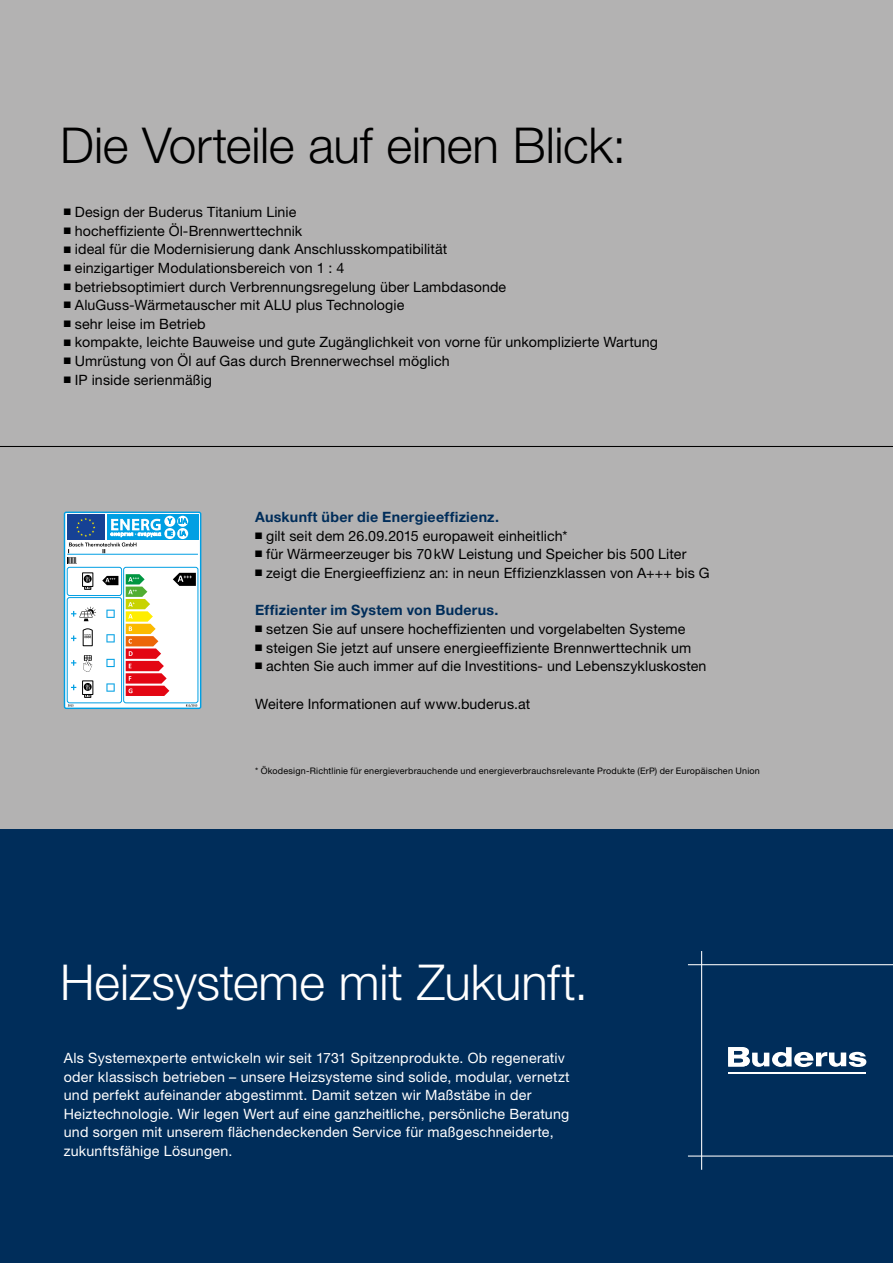
<style>
.page{position:relative;width:893px;height:1263px;background:#fff}
.page>*{position:absolute;margin:0;border:0;box-sizing:border-box;transform-origin:0 0}
.t1{font:300 49.5px "Helvetica Neue LT Pro";letter-spacing:-.005em;color:#000}
.t2{font:300 49.5px "Helvetica Neue LT Pro";letter-spacing:-.005em;color:#fff}
.t3{font:14.25px "Helvetica Neue LT Pro";letter-spacing:.005em;color:#000}
.t4{font:14.25px/18.6px "Helvetica Neue LT Pro";letter-spacing:.015em;color:#fff}
.t5{font:700 14.25px "Helvetica Neue LT Pro";letter-spacing:.015em;color:#002d5a}
.t6{font:9px "Helvetica Neue LT Pro";letter-spacing:.02em;color:#000}
</style>
<div class="page">
<div style="left:0;top:0;width:893px;height:833px;background:#b3b2b2"></div>
<div style="left:0;top:829px;width:893px;height:434px;background:#002d5a"></div>
<hr style="left:0;top:446px;width:893px;height:1px;background:#000">
<svg style="left:64px;top:512px;width:137px;height:197px"></svg>
<hr style="left:688px;top:964px;width:205px;height:1px;background:#fff">
<hr style="left:688px;top:1155px;width:205px;height:1px;background:#fff">
<hr style="left:701px;top:951px;width:1px;height:219px;background:#fff">
<hr style="left:728px;top:1072px;width:138px;height:2px;background:#fff">
<svg style="left:728px;top:1047px;width:138px;height:20px"></svg>
<h1 class="t1" style="left:60px;top:115px;width:567px">Die Vorteile auf einen Blick:</h1>
<p class="t3" style="left:64px;top:203px;width:234px">■ Design der Buderus Titanium Linie</p>
<p class="t3" style="left:64px;top:222px;width:240px">■ hocheffiziente Öl-Brennwerttechnik</p>
<p class="t3" style="left:64px;top:241px;width:385px">■ ideal für die Modernisierung dank Anschlusskompatibilität</p>
<p class="t3" style="left:64px;top:259px;width:282px">■ einzigartiger Modulationsbereich von 1 : 4</p>
<p class="t3" style="left:64px;top:278px;width:444px">■ betriebsoptimiert durch Verbrennungsregelung über Lambdasonde</p>
<p class="t3" style="left:64px;top:296px;width:342px">■ AluGuss-Wärmetauscher mit ALU plus Technologie</p>
<p class="t3" style="left:64px;top:315px;width:143px">■ sehr leise im Betrieb</p>
<p class="t3" style="left:64px;top:334px;width:596px">■ kompakte, leichte Bauweise und gute Zugänglichkeit von vorne für unkomplizierte Wartung</p>
<p class="t3" style="left:64px;top:352px;width:387px">■ Umrüstung von Öl auf Gas durch Brennerwechsel möglich</p>
<p class="t3" style="left:64px;top:371px;width:150px">■ IP inside serienmäßig</p>
<p class="t5" style="left:255px;top:508px;width:245px">Auskunft über die Energieeffizienz.</p>
<p class="t3" style="left:255px;top:527px;width:314px">■ gilt seit dem 26.09.2015 europaweit einheitlich*</p>
<p class="t3" style="left:255px;top:545px;width:433px">■ für Wärmeerzeuger bis 70kW Leistung und Speicher bis 500 Liter</p>
<p class="t3" style="left:255px;top:564px;width:456px">■ zeigt die Energieeffizienz an: in neun Effizienzklassen von A+++ bis G</p>
<p class="t5" style="left:255px;top:601px;width:245px">Effizienter im System von Buderus.</p>
<p class="t3" style="left:255px;top:620px;width:432px">■ setzen Sie auf unsere hocheffizienten und vorgelabelten Systeme</p>
<p class="t3" style="left:255px;top:639px;width:438px">■ steigen Sie jetzt auf unsere energieeffiziente Brennwerttechnik um</p>
<p class="t3" style="left:255px;top:657px;width:453px">■ achten Sie auch immer auf die Investitions- und Lebenszykluskosten</p>
<p class="t3" style="left:255px;top:695px;width:277px">Weitere Informationen auf www.buderus.at</p>
<p class="t6" style="left:255px;top:765px;width:506px">* Ökodesign-Richtlinie für energieverbrauchende und energieverbrauchsrelevante Produkte (ErP) der Europäischen Union</p>
<h1 class="t2" style="left:60px;top:952px;width:529px">Heizsysteme mit Zukunft.</h1>
<p class="t4" style="left:64px;top:1048px;width:507px">Als Systemexperte entwickeln wir seit 1731 Spitzenprodukte. Ob regenerativ oder klassisch betrieben – unsere Heizsysteme sind solide, modular, vernetzt und perfekt aufeinander abgestimmt. Damit setzen wir Maßstäbe in der Heiztechnologie. Wir legen Wert auf eine ganzheitliche, persönliche Beratung und sorgen mit unserem flächendeckenden Service für maßgeschneiderte, zukunftsfähige Lösungen.</p>
</div>
